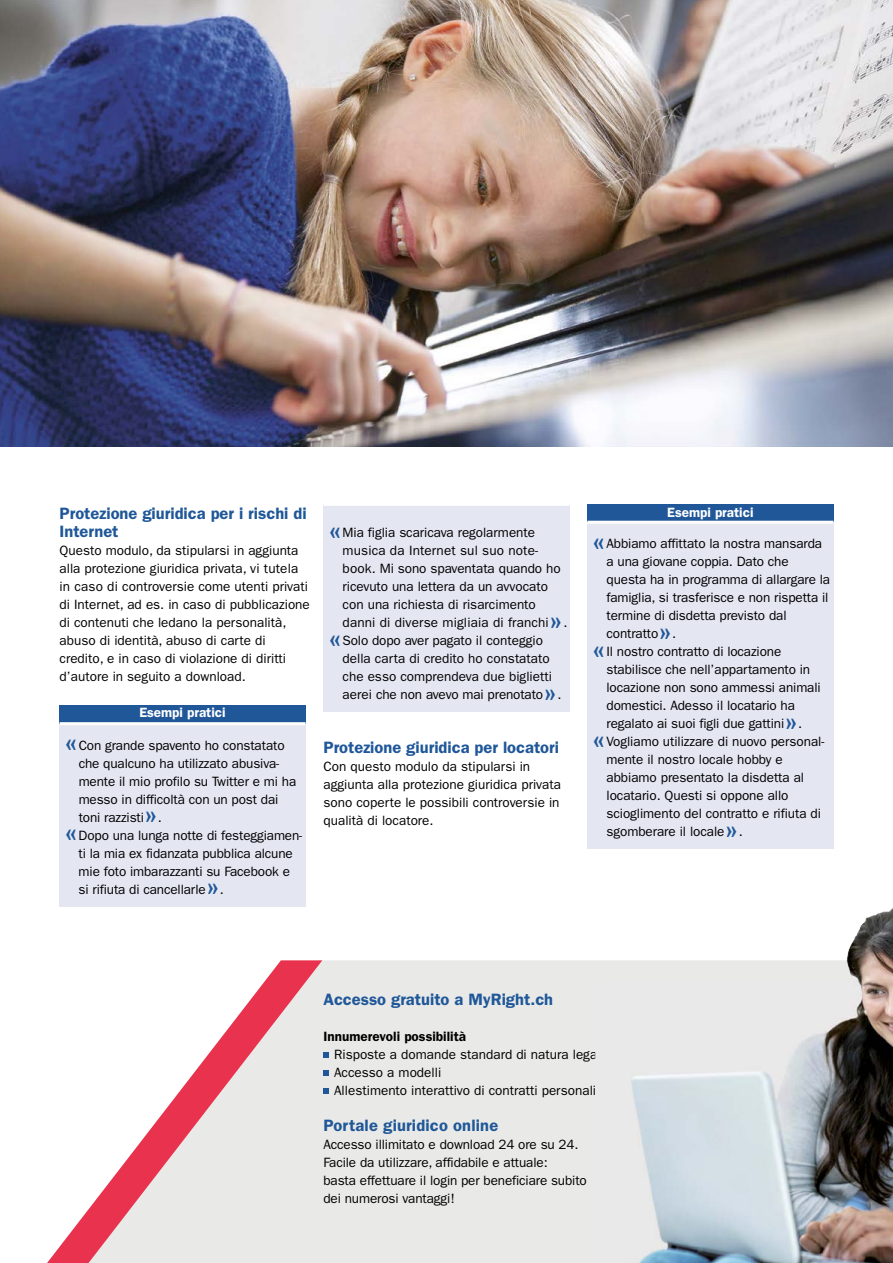
<style>
.page{position:relative;width:893px;height:1263px;background:#fff}
.page>*{position:absolute;margin:0;border:0;box-sizing:border-box;transform-origin:0 0}
.t1{font:36px "ITC Franklin Gothic Std";color:#1f5798}
.t2{font:600 16.5px/18px "ITC Franklin Gothic Std";color:#1f5798}
.t3{font:13.5px/18px "ITC Franklin Gothic Std";letter-spacing:-.005em;color:#000}
.t4{font:600 13.5px "ITC Franklin Gothic Std";color:#fff}
.t5{font:600 13.5px "ITC Franklin Gothic Std";color:#000}
</style>
<div class="page">
<div style="left:60px;top:705px;width:246px;height:19px;background:#1f5798"></div>
<div style="left:60px;top:724px;width:246px;height:183px;background:#e4e6f2"></div>
<hr style="left:60px;top:722px;width:246px;height:3px;background:#fff">
<div style="left:323px;top:504px;width:246px;height:208px;background:#e4e6f2"></div>
<hr style="left:323px;top:503px;width:246px;height:3px;background:#fff">
<div style="left:587px;top:504px;width:246px;height:18px;background:#1f5798"></div>
<div style="left:587px;top:522px;width:246px;height:327px;background:#e4e6f2"></div>
<hr style="left:587px;top:521px;width:246px;height:3px;background:#fff">
<div style="left:322px;top:960px;width:273px;height:303px;background:#e9e9e8"></div>
<svg style="left:47px;top:960px;width:275px;height:303px"></svg>
<svg style="left:323px;top:1052px;width:6px;height:6px"></svg>
<svg style="left:323px;top:1070px;width:6px;height:6px"></svg>
<svg style="left:323px;top:1088px;width:6px;height:6px"></svg>
<img style="left:0;top:0;width:893px;height:446px">
<img style="left:595px;top:908px;width:298px;height:355px">
<p class="t2" style="left:60px;top:505px;width:249px">Protezione giuridica per i rischi di<br>Internet</p>
<p class="t3" style="left:60px;top:542px;width:252px">Questo modulo, da stipularsi in aggiunta alla protezione giuridica privata, vi tutela in caso di controversie come utenti privati di Internet, ad es. in caso di pubblicazione di contenuti che ledano la personalità, abuso di identità, abuso di carte di credito, e in caso di violazione di diritti d’autore in seguito a download.</p>
<p class="t4" style="left:139px;top:705px;width:88px">Esempi pratici</p>
<h1 class="t1" style="left:64px;top:721px;width:16px">«</h1>
<p class="t3" style="left:79px;top:736px;width:219px">Con grande spavento ho constatato che qualcuno ha utilizzato abusiva&shy;mente il mio profilo su Twitter e mi ha messo in difficoltà con un post dai toni razzisti</p>
<h1 class="t1" style="left:144px;top:793px;width:16px">»</h1>
<p class="t3" style="left:158px;top:808px;width:6px">.</p>
<h1 class="t1" style="left:64px;top:811px;width:16px">«</h1>
<p class="t3" style="left:79px;top:826px;width:225px">Dopo una lunga notte di festeggiamen&shy;ti la mia ex fidanzata pubblica alcune mie foto imbarazzanti su Facebook e si rifiuta di cancellarle</p>
<h1 class="t1" style="left:206px;top:865px;width:16px">»</h1>
<p class="t3" style="left:220px;top:880px;width:6px">.</p>
<h1 class="t1" style="left:328px;top:509px;width:16px">«</h1>
<p class="t3" style="left:343px;top:524px;width:220px">Mia figlia scaricava regolarmente musica da Internet sul suo note&shy;book. Mi sono spaventata quando ho ricevuto una lettera da un avvocato con una richiesta di risarcimento danni di diverse migliaia di franchi</p>
<h1 class="t1" style="left:549px;top:599px;width:16px">»</h1>
<p class="t3" style="left:563px;top:614px;width:6px">.</p>
<h1 class="t1" style="left:328px;top:617px;width:16px">«</h1>
<p class="t3" style="left:343px;top:632px;width:211px">Solo dopo aver pagato il conteggio della carta di credito ho constatato che esso comprendeva due biglietti aerei che non avevo mai prenotato</p>
<h1 class="t1" style="left:543px;top:671px;width:16px">»</h1>
<p class="t3" style="left:558px;top:686px;width:6px">.</p>
<p class="t2" style="left:323px;top:739px;width:237px">Protezione giuridica per locatori</p>
<p class="t3" style="left:323px;top:758px;width:239px">Con questo modulo da stipularsi in aggiunta alla protezione giuridica privata sono coperte le possibili controversie in qualità di locatore.</p>
<p class="t4" style="left:667px;top:504px;width:88px">Esempi pratici</p>
<h1 class="t1" style="left:592px;top:520px;width:16px">«</h1>
<p class="t3" style="left:606px;top:535px;width:225px">Abbiamo affittato la nostra mansarda a una giovane coppia. Dato che questa ha in programma di allargare la famiglia, si trasferisce e non rispetta il termine di disdetta previsto dal contratto</p>
<h1 class="t1" style="left:658px;top:610px;width:16px">»</h1>
<p class="t3" style="left:672px;top:625px;width:6px">.</p>
<h1 class="t1" style="left:592px;top:628px;width:16px">«</h1>
<p class="t3" style="left:606px;top:643px;width:216px">Il nostro contratto di locazione stabilisce che nell’appartamento in locazione non sono ammessi animali domestici. Adesso il locatario ha regalato ai suoi figli due gattini</p>
<h1 class="t1" style="left:784px;top:700px;width:16px">»</h1>
<p class="t3" style="left:798px;top:715px;width:6px">.</p>
<h1 class="t1" style="left:592px;top:718px;width:16px">«</h1>
<p class="t3" style="left:606px;top:733px;width:219px">Vogliamo utilizzare di nuovo personal&shy;mente il nostro locale hobby e abbiamo presentato la disdetta al locatario. Questi si oppone allo scioglimento del contratto e rifiuta di sgomberare il locale</p>
<h1 class="t1" style="left:724px;top:808px;width:16px">»</h1>
<p class="t3" style="left:739px;top:823px;width:6px">.</p>
<p class="t2" style="left:323px;top:991px;width:231px">Accesso gratuito a MyRight.ch</p>
<p class="t5" style="left:323px;top:1029px;width:144px">Innumerevoli possibilità</p>
<p class="t3" style="left:334px;top:1046px;width:290px">Risposte a domande standard di natura legale<br>Accesso a modelli<br>Allestimento interattivo di contratti personalizzati</p>
<p class="t2" style="left:323px;top:1117px;width:176px">Portale giuridico online</p>
<p class="t3" style="left:323px;top:1136px;width:265px">Accesso illimitato e download 24 ore su 24.<br>Facile da utilizzare, affidabile e attuale:<br>basta effettuare il login per beneficiare subito dei numerosi vantaggi!</p>
</div>
